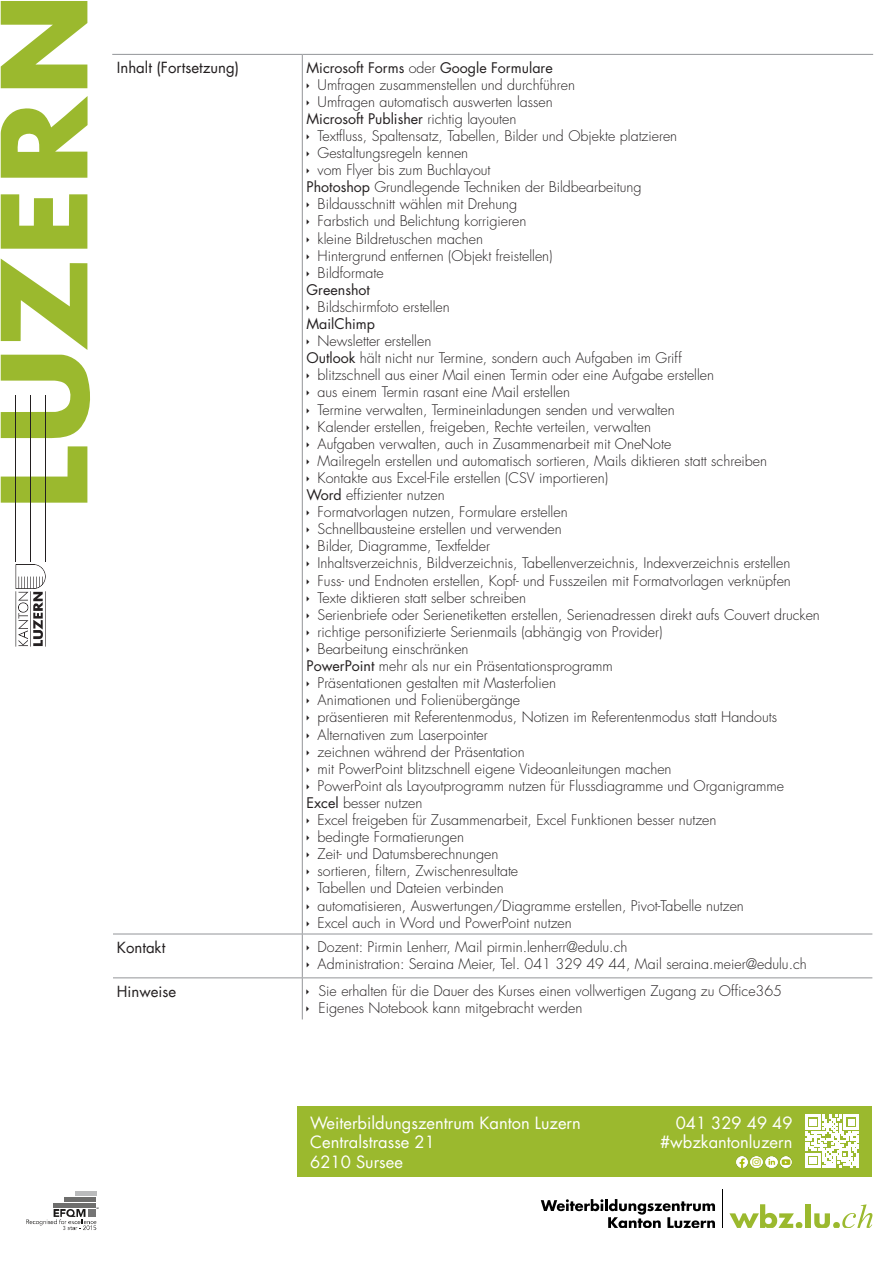
<style>
.page{position:relative;width:893px;height:1263px;background:#fff}
.page>*{position:absolute;margin:0;border:0;box-sizing:border-box;transform-origin:0 0}
.t1{font:16.5px "Futura Luzern Book 2";color:#fff}
.t2{font:15px "Futura Luzern Book 2";color:#231f20}
.Aufzählung_F_F{font:300 14.25px "Futura Luzern";color:#231f20}
.Aufzählung_F_F-2{font:14.25px "Futura Luzern";color:#231f20}
.s1{font-weight:300}
.s2{font-weight:400}
</style>
<div class="page">
<hr style="left:54px;top:1203px;width:42px;height:4px;background:#6e6e6d">
<hr style="left:64px;top:1197px;width:32px;height:4px;background:#6e6e6d">
<hr style="left:75px;top:1191px;width:21px;height:4px;background:#babbbc">
<svg style="left:26px;top:1207px;width:73px;height:23px"></svg>
<svg style="left:541px;top:1199px;width:174px;height:29px"></svg>
<hr style="left:722px;top:1190px;width:1px;height:38px;background:#000">
<svg style="left:729px;top:1204px;width:73px;height:24px"></svg>
<div style="left:806px;top:1204px;width:5px;height:24px;background:#9bb92e"></div>
<svg style="left:814px;top:1204px;width:58px;height:24px"></svg>
<div style="left:298px;top:1106px;width:574px;height:70px;background:#9bb92e"></div>
<svg style="left:736px;top:1156px;width:56px;height:12px"></svg>
<svg style="left:805px;top:1114px;width:54px;height:54px"></svg>
<svg style="left:1px;top:1px;width:86px;height:87px"></svg>
<svg style="left:1px;top:259px;width:89px;height:179px"></svg>
<svg style="left:1px;top:194px;width:86px;height:55px"></svg>
<svg style="left:1px;top:446px;width:86px;height:57px"></svg>
<svg style="left:1px;top:96px;width:87px;height:82px"></svg>
<hr style="left:16px;top:591px;width:1px;height:56px;background:#231f20">
<hr style="left:30px;top:591px;width:1px;height:56px;background:#231f20">
<hr style="left:30px;top:396px;width:1px;height:166px;background:#231f20">
<hr style="left:45px;top:591px;width:1px;height:56px;background:#231f20">
<hr style="left:45px;top:396px;width:1px;height:166px;background:#231f20">
<svg style="left:16px;top:564px;width:30px;height:82px"></svg>
<hr style="left:16px;top:396px;width:1px;height:166px;background:#231f20">
<hr style="left:112px;top:54px;width:190px;height:1px;background:#939598">
<hr style="left:302px;top:54px;width:571px;height:1px;background:#939598">
<hr style="left:302px;top:55px;width:1px;height:879px;background:#939598">
<hr style="left:113px;top:934px;width:189px;height:1px;background:#939598">
<hr style="left:302px;top:934px;width:570px;height:1px;background:#939598">
<hr style="left:302px;top:934px;width:1px;height:43px;background:#939598">
<hr style="left:113px;top:977px;width:189px;height:1px;background:#939598">
<hr style="left:302px;top:977px;width:570px;height:1px;background:#939598">
<hr style="left:302px;top:978px;width:1px;height:41px;background:#939598">
<p class="t2" style="left:117px;top:58px;width:124px">Inhalt (Fortsetzung)</p>
<p class="Aufzählung_F_F-2" style="left:307px;top:58px;width:248px">Microsoft Forms <span class="s1">oder</span> Google Formulare</p>
<p class="Aufzählung_F_F" style="left:318px;top:76px;width:259px">Umfragen zusammenstellen und durchführen</p>
<p class="Aufzählung_F_F" style="left:318px;top:93px;width:237px">Umfragen automatisch auswerten lassen</p>
<p class="Aufzählung_F_F-2" style="left:307px;top:109px;width:211px">Microsoft Publisher <span class="s1">richtig layouten</span></p>
<p class="Aufzählung_F_F" style="left:318px;top:127px;width:361px">Textfluss, Spaltensatz, Tabellen, Bilder und Objekte platzieren</p>
<p class="Aufzählung_F_F" style="left:318px;top:144px;width:152px">Gestaltungsregeln kennen</p>
<p class="Aufzählung_F_F" style="left:318px;top:161px;width:174px">vom Flyer bis zum Buchlayout</p>
<p class="Aufzählung_F_F" style="left:307px;top:178px;width:336px"><span class="s2">Photoshop</span> Grundlegende Techniken der Bildbearbeitung</p>
<p class="Aufzählung_F_F" style="left:318px;top:195px;width:201px">Bildausschnitt wählen mit Drehung</p>
<p class="Aufzählung_F_F" style="left:318px;top:213px;width:210px">Farbstich und Belichtung korrigieren</p>
<p class="Aufzählung_F_F" style="left:318px;top:230px;width:167px">kleine Bildretuschen machen</p>
<p class="Aufzählung_F_F" style="left:318px;top:247px;width:237px">Hintergrund entfernen (Objekt freistellen)</p>
<p class="Aufzählung_F_F" style="left:318px;top:264px;width:68px">Bildformate</p>
<p class="Aufzählung_F_F-2" style="left:307px;top:280px;width:65px">Greenshot</p>
<p class="Aufzählung_F_F" style="left:318px;top:298px;width:134px">Bildschirmfoto erstellen</p>
<p class="Aufzählung_F_F-2" style="left:307px;top:315px;width:70px">MailChimp</p>
<p class="Aufzählung_F_F" style="left:318px;top:332px;width:115px">Newsletter erstellen</p>
<p class="Aufzählung_F_F" style="left:307px;top:349px;width:377px"><span class="s2">Outlook</span> hält nicht nur Termine, sondern auch Aufgaben im Griff</p>
<p class="Aufzählung_F_F" style="left:318px;top:366px;width:398px">blitzschnell aus einer Mail einen Termin oder eine Aufgabe erstellen</p>
<p class="Aufzählung_F_F" style="left:318px;top:384px;width:254px">aus einem Termin rasant eine Mail erstellen</p>
<p class="Aufzählung_F_F" style="left:318px;top:401px;width:359px">Termine verwalten, Termineinladungen senden und verwalten</p>
<p class="Aufzählung_F_F" style="left:318px;top:418px;width:335px">Kalender erstellen, freigeben, Rechte verteilen, verwalten</p>
<p class="Aufzählung_F_F" style="left:318px;top:435px;width:355px">Aufgaben verwalten, auch in Zusammenarbeit mit OneNote</p>
<p class="Aufzählung_F_F" style="left:318px;top:452px;width:451px">Mailregeln erstellen und automatisch sortieren, Mails diktieren statt schreiben</p>
<p class="Aufzählung_F_F" style="left:318px;top:469px;width:292px">Kontakte aus Excel-File erstellen (CSV importieren)</p>
<p class="Aufzählung_F_F" style="left:307px;top:486px;width:140px"><span class="s2">Word</span> effizienter nutzen</p>
<p class="Aufzählung_F_F" style="left:318px;top:503px;width:252px">Formatvorlagen nutzen, Formulare erstellen</p>
<p class="Aufzählung_F_F" style="left:318px;top:520px;width:246px">Schnellbausteine erstellen und verwenden</p>
<p class="Aufzählung_F_F" style="left:318px;top:537px;width:174px">Bilder, Diagramme, Textfelder</p>
<p class="Aufzählung_F_F" style="left:318px;top:555px;width:474px">Inhaltsverzeichnis, Bildverzeichnis, Tabellenverzeichnis, Indexverzeichnis erstellen</p>
<p class="Aufzählung_F_F" style="left:318px;top:572px;width:475px">Fuss- und Endnoten erstellen, Kopf- und Fusszeilen mit Formatvorlagen verknüpfen</p>
<p class="Aufzählung_F_F" style="left:318px;top:589px;width:210px">Texte diktieren statt selber schreiben</p>
<p class="Aufzählung_F_F" style="left:318px;top:606px;width:504px">Serienbriefe oder Serienetiketten erstellen, Serienadressen direkt aufs Couvert drucken</p>
<p class="Aufzählung_F_F" style="left:318px;top:623px;width:346px">richtige personifizierte Serienmails (abhängig von Provider)</p>
<p class="Aufzählung_F_F" style="left:318px;top:640px;width:152px">Bearbeitung einschränken</p>
<p class="Aufzählung_F_F" style="left:307px;top:657px;width:308px"><span class="s2">PowerPoint</span> mehr als nur ein Präsentationsprogramm</p>
<p class="Aufzählung_F_F" style="left:318px;top:674px;width:240px">Präsentationen gestalten mit Masterfolien</p>
<p class="Aufzählung_F_F" style="left:318px;top:691px;width:204px">Animationen und Folienübergänge</p>
<p class="Aufzählung_F_F" style="left:318px;top:708px;width:461px">präsentieren mit Referentenmodus, Notizen im Referentenmodus statt Handouts</p>
<p class="Aufzählung_F_F" style="left:318px;top:726px;width:172px">Alternativen zum Laserpointer</p>
<p class="Aufzählung_F_F" style="left:318px;top:743px;width:209px">zeichnen während der Präsentation</p>
<p class="Aufzählung_F_F" style="left:318px;top:760px;width:355px">mit PowerPoint blitzschnell eigene Videoanleitungen machen</p>
<p class="Aufzählung_F_F" style="left:318px;top:777px;width:468px">PowerPoint als Layoutprogramm nutzen für Flussdiagramme und Organigramme</p>
<p class="Aufzählung_F_F" style="left:307px;top:794px;width:117px"><span class="s2">Excel</span> besser nutzen</p>
<p class="Aufzählung_F_F" style="left:318px;top:811px;width:400px">Excel freigeben für Zusammenarbeit, Excel Funktionen besser nutzen</p>
<p class="Aufzählung_F_F" style="left:318px;top:828px;width:148px">bedingte Formatierungen</p>
<p class="Aufzählung_F_F" style="left:318px;top:845px;width:182px">Zeit- und Datumsberechnungen</p>
<p class="Aufzählung_F_F" style="left:318px;top:862px;width:202px">sortieren, filtern, Zwischenresultate</p>
<p class="Aufzählung_F_F" style="left:318px;top:879px;width:188px">Tabellen und Dateien verbinden</p>
<p class="Aufzählung_F_F" style="left:318px;top:897px;width:428px">automatisieren, Auswertungen/Diagramme erstellen, Pivot-Tabelle nutzen</p>
<p class="Aufzählung_F_F" style="left:318px;top:914px;width:256px">Excel auch in Word und PowerPoint nutzen</p>
<p class="t2" style="left:117px;top:938px;width:50px">Kontakt</p>
<p class="Aufzählung_F_F" style="left:318px;top:938px;width:311px">Dozent: Pirmin Lenherr, Mail pirmin.lenherr@edulu.ch</p>
<p class="Aufzählung_F_F" style="left:318px;top:955px;width:491px">Administration: Seraina Meier, Tel. 041 329 49 44, Mail seraina.meier@edulu.ch</p>
<p class="t2" style="left:117px;top:981px;width:61px">Hinweise</p>
<p class="Aufzählung_F_F" style="left:319px;top:982px;width:465px">Sie erhalten für die Dauer des Kurses einen vollwertigen Zugang zu Office365</p>
<p class="Aufzählung_F_F" style="left:319px;top:999px;width:265px">Eigenes Notebook kann mitgebracht werden</p>
<p class="t1" style="left:310px;top:1112px;width:272px">Weiterbildungszentrum Kanton Luzern</p>
<p class="t1" style="left:676px;top:1112px;width:118px">041 329 49 49</p>
<p class="t1" style="left:310px;top:1131px;width:126px">Centralstrasse 21</p>
<p class="t1" style="left:660px;top:1131px;width:134px">#wbzkantonluzern</p>
<p class="t1" style="left:310px;top:1151px;width:94px">6210 Sursee</p>
</div>
